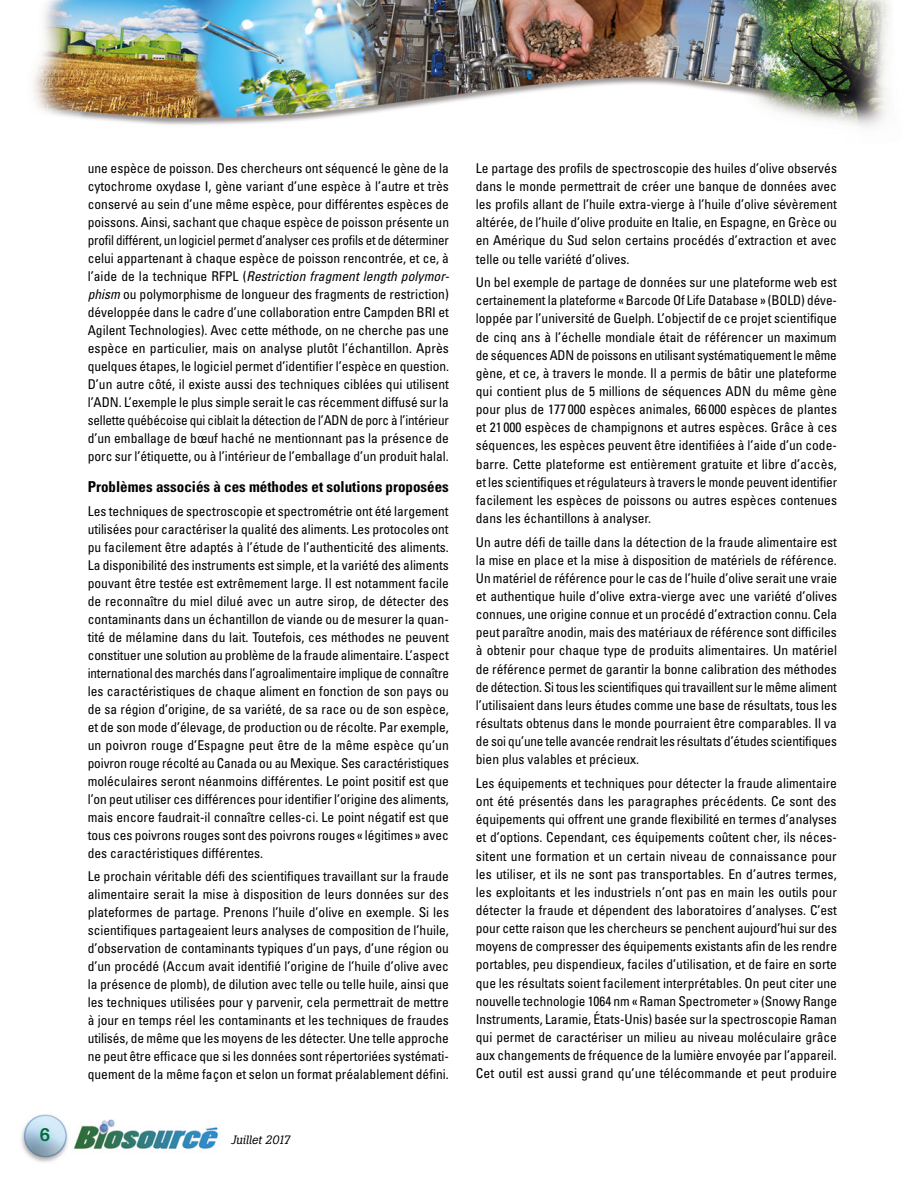
<style>
.page{position:relative;width:918px;height:1188px;background:#fff}
.page>*{position:absolute;margin:0;border:0;box-sizing:border-box;transform-origin:0 0}
.t1{font:500 18px "Boton";color:#006e3b}
.Sous-titres_2_-_TDM{font:700 condensed 15px "Univers";color:#000}
.Texte_courant{font:condensed 13.5px/18px "Univers";color:#000;text-align:justify}
.t2{font:italic 12px "Boton";color:#000}
.s1{font-style:italic}
</style>
<div class="page">
<img style="left:21px;top:1114px;width:197px;height:49px">
<img style="left:33px;top:0;width:858px;height:127px">
<p class="Texte_courant" style="left:88px;top:159px;width:363px">une espèce de poisson. Des chercheurs ont séquencé le gène de la cytochrome oxydase I, gène variant d’une espèce à l’autre et très conservé au sein d’une même espèce, pour différentes espèces de poissons. Ainsi, sachant que chaque espèce de poisson présente un profil différent, un logiciel permet d’analyser ces profils et de déterminer celui appartenant à chaque espèce de poisson rencontrée, et ce, à l’aide de la technique RFPL (<span class="s1">Restriction fragment length polymor&shy;phism</span> ou polymorphisme de longueur des fragments de restriction) développée dans le cadre d’une collaboration entre Campden BRI et Agilent Technologies). Avec cette méthode, on ne cherche pas une espèce en particulier, mais on analyse plutôt l’échantillon. Après quelques étapes, le logiciel permet d’identifier l’espèce en question.<br>D’un autre côté, il existe aussi des techniques ciblées qui utilisent l’ADN. L’exemple le plus simple serait le cas récemment diffusé sur la sellette québécoise qui ciblait la détection de l’ADN de porc à l’intérieur d’un emballage de bœuf haché ne mentionnant pas la présence de porc sur l’étiquette, ou à l’intérieur de l’emballage d’un produit halal.</p>
<p class="Sous-titres_2_-_TDM" style="left:88px;top:478px;width:363px">Problèmes associés à ces méthodes et solutions proposées</p>
<p class="Texte_courant" style="left:88px;top:502px;width:363px">Les techniques de spectroscopie et spectrométrie ont été largement utilisées pour caractériser la qualité des aliments. Les protocoles ont pu facilement être adaptés à l’étude de l’authenticité des aliments.<br>La disponibilité des instruments est simple, et la variété des aliments pouvant être testée est extrêmement large. Il est notamment facile de reconnaître du miel dilué avec un autre sirop, de détecter des contaminants dans un échantillon de viande ou de mesurer la quan&shy;tité de mélamine dans du lait. Toutefois, ces méthodes ne peuvent constituer une solution au problème de la fraude alimentaire. L’aspect international des marchés dans l’agroalimentaire implique de connaître les caractéristiques de chaque aliment en fonction de son pays ou de sa région d’origine, de sa variété, de sa race ou de son espèce, et de son mode d’élevage, de production ou de récolte. Par exemple, un poivron rouge d’Espagne peut être de la même espèce qu’un poivron rouge récolté au Canada ou au Mexique. Ses caractéristiques moléculaires seront néanmoins différentes. Le point positif est que l’on peut utiliser ces différences pour identifier l’origine des aliments, mais encore faudrait-il connaître celles-ci. Le point négatif est que tous ces poivrons rouges sont des poivrons rouges « légitimes » avec des caractéristiques différentes.</p>
<p class="Texte_courant" style="left:88px;top:867px;width:363px">Le prochain véritable défi des scientifiques travaillant sur la fraude alimentaire serait la mise à disposition de leurs données sur des plateformes de partage. Prenons l’huile d’olive en exemple. Si les scientifiques partageaient leurs analyses de composition de l’huile, d’observation de contaminants typiques d’un pays, d’une région ou d’un procédé (Accum avait identifié l’origine de l’huile d’olive avec la présence de plomb), de dilution avec telle ou telle huile, ainsi que les techniques utilisées pour y parvenir, cela permettrait de mettre à jour en temps réel les contaminants et les techniques de fraudes utilisés, de même que les moyens de les détecter. Une telle approche ne peut être efficace que si les données sont répertoriées systémati&shy;quement de la même façon et selon un format préalablement défini.</p>
<h1 class="t1" style="left:40px;top:1124px;width:12px">6</h1>
<p class="t2" style="left:231px;top:1133px;width:61px">Juillet 2017</p>
<p class="Texte_courant" style="left:476px;top:159px;width:363px">Le partage des profils de spectroscopie des huiles d’olive observés dans le monde permettrait de créer une banque de données avec les profils allant de l’huile extra-vierge à l’huile d’olive sévèrement altérée, de l’huile d’olive produite en Italie, en Espagne, en Grèce ou en Amérique du Sud selon certains procédés d’extraction et avec telle ou telle variété d’olives.</p>
<p class="Texte_courant" style="left:476px;top:273px;width:363px">Un bel exemple de partage de données sur une plateforme web est certainement la plateforme «Barcode Of Life Database» (BOLD) déve&shy;loppée par l’université de Guelph. L’objectif de ce projet scientifique de cinq ans à l’échelle mondiale était de référencer un maximum de séquences ADN de poissons en utilisant systématiquement le même gène, et ce, à travers le monde. Il a permis de bâtir une plateforme qui contient plus de 5 millions de séquences ADN du même gène pour plus de 177 000 espèces animales, 66 000 espèces de plantes et 21 000 espèces de champignons et autres espèces. Grâce à ces séquences, les espèces peuvent être identifiées à l’aide d’un code&shy;barre. Cette plateforme est entièrement gratuite et libre d’accès, et les scientifiques et régulateurs à travers le monde peuvent identifier facilement les espèces de poissons ou autres espèces contenues dans les échantillons à analyser.</p>
<p class="Texte_courant" style="left:476px;top:533px;width:363px">Un autre défi de taille dans la détection de la fraude alimentaire est la mise en place et la mise à disposition de matériels de référence.<br>Un matériel de référence pour le cas de l’huile d’olive serait une vraie et authentique huile d’olive extra-vierge avec une variété d’olives connues, une origine connue et un procédé d’extraction connu. Cela peut paraître anodin, mais des matériaux de référence sont difficiles à obtenir pour chaque type de produits alimentaires. Un matériel de référence permet de garantir la bonne calibration des méthodes de détection. Si tous les scientifiques qui travaillent sur le même aliment l’utilisaient dans leurs études comme une base de résultats, tous les résultats obtenus dans le monde pourraient être comparables. Il va de soi qu’une telle avancée rendrait les résultats d’études scientifiques bien plus valables et précieux.</p>
<p class="Texte_courant" style="left:476px;top:774px;width:363px">Les équipements et techniques pour détecter la fraude alimentaire ont été présentés dans les paragraphes précédents. Ce sont des équipements qui offrent une grande flexibilité en termes d’analyses et d’options. Cependant, ces équipements coûtent cher, ils néces&shy;sitent une formation et un certain niveau de connaissance pour les utiliser, et ils ne sont pas transportables. En d’autres termes, les exploitants et les industriels n’ont pas en main les outils pour détecter la fraude et dépendent des laboratoires d’analyses. C’est pour cette raison que les chercheurs se penchent aujourd’hui sur des moyens de compresser des équipements existants afin de les rendre portables, peu dispendieux, faciles d’utilisation, et de faire en sorte que les résultats soient facilement interprétables. On peut citer une nouvelle technologie 1064 nm «Raman Spectrometer » (Snowy Range Instruments, Laramie, États-Unis) basée sur la spectroscopie Raman qui permet de caractériser un milieu au niveau moléculaire grâce aux changements de fréquence de la lumière envoyée par l’appareil.<br>Cet outil est aussi grand qu’une télécommande et peut produire</p>
</div>
